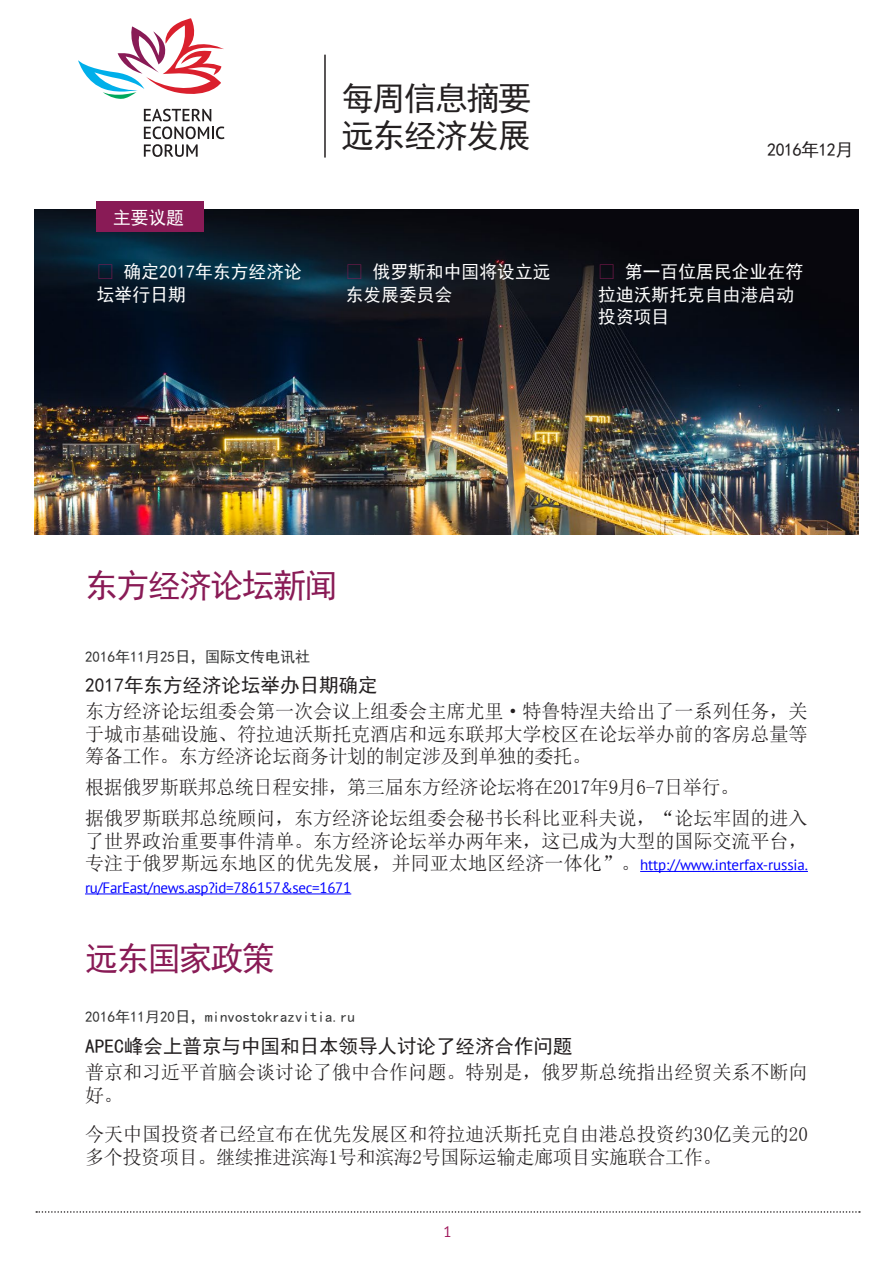
<style>
.page{position:relative;width:893px;height:1263px;background:#fff}
.page>*{position:absolute;margin:0;border:0;box-sizing:border-box;transform-origin:0 0}
.t1{font:33px "Sim Hei";letter-spacing:-.05em;color:#891b56}
.t2{font:33px/37.5px "Sim Hei";letter-spacing:-.05em;color:#231f20}
.t3{font:19.5px/22.5px "Sim Sun";letter-spacing:-.005em;color:#231f20}
.t4{font:19.5px "Sim Hei";color:#231f20}
.t5{font:18px/22.5px "Sim Hei";letter-spacing:.01em;color:#fff}
.t6{font:18px "Sim Hei";letter-spacing:-.03em;color:#231f20}
.t7{font:15px "Sim Hei";color:#333434}
.t8{font:15px "PT Sans";letter-spacing:-.02em;color:#00f}
.t9{font:15px "PT Sans";color:#9e1459}
.s1{color:#891b56}
.s2{font-family:"PT Sans";font-size:15px;color:#00f}
</style>
<div class="page">
<svg style="left:36px;top:1211px;width:824px;height:2px"></svg>
<img style="left:34px;top:209px;width:825px;height:326px">
<hr style="left:324px;top:55px;width:2px;height:103px;background:#231f20">
<hr style="left:640px;top:871px;width:168px;height:1px;background:#00f">
<hr style="left:85px;top:893px;width:266px;height:1px;background:#00f">
<svg style="left:78px;top:18px;width:146px;height:81px"></svg>
<svg style="left:144px;top:109px;width:80px;height:48px"></svg>
<div style="left:97px;top:201px;width:107px;height:31px;background:#891b56"></div>
<p class="t5" style="left:113px;top:206px;width:73px">主要议题</p>
<h1 class="t2" style="left:341px;top:80px;width:191px">每周信息摘要远东经济发展</h1>
<p class="t6" style="left:767px;top:141px;width:88px">2016年12月</p>
<p class="t5" style="left:97px;top:261px;width:207px"><span class="s1">•</span> 确定2017年东方经济论坛举行日期</p>
<p class="t5" style="left:346px;top:261px;width:206px"><span class="s1">•</span> 俄罗斯和中国将设立远东发展委员会</p>
<p class="t5" style="left:598px;top:261px;width:206px"><span class="s1">•</span> 第一百位居民企业在符拉迪沃斯托克自由港启动投资项目</p>
<h1 class="t1" style="left:85px;top:569px;width:254px">东方经济论坛新闻</h1>
<p class="t7" style="left:85px;top:649px;width:226px">2016年11月25日，国际文传电讯社</p>
<p class="t4" style="left:85px;top:675px;width:294px">2017年东方经济论坛举办日期确定</p>
<p class="t3" style="left:85px;top:700px;width:724px;text-align:justify">东方经济论坛组委会第一次会议上组委会主席尤里·特鲁特涅夫给出了一系列任务，关于城市基础设施、符拉迪沃斯托克酒店和远东联邦大学校区在论坛举办前的客房总量等筹备工作。东方经济论坛商务计划的制定涉及到单独的委托。</p>
<p class="t3" style="left:85px;top:772px;width:724px;line-height:31px">根据俄罗斯联邦总统日程安排，第三届东方经济论坛将在2017年9月6-7日举行。<br>据俄罗斯联邦总统顾问，东方经济论坛组委会秘书长科比亚科夫说，“论坛牢固的进入</p>
<p class="t3" style="left:85px;top:830px;width:724px">了世界政治重要事件清单。东方经济论坛举办两年来，这已成为大型的国际交流平台，专注于俄罗斯远东地区的优先发展，并同亚太地区经济一体化”。<span class="s2">http://www.interfax-russia.</span></p>
<p class="t8" style="left:85px;top:878px;width:268px">ru/FarEast/news.asp?id=786157&amp;sec=1671</p>
<h1 class="t1" style="left:85px;top:941px;width:191px">远东国家政策</h1>
<p class="t7" style="left:85px;top:1009px;width:271px">2016年11月20日，minvostokrazvitia.ru</p>
<p class="t4" style="left:85px;top:1036px;width:489px">APEC峰会上普京与中国和日本领导人讨论了经济合作问题</p>
<p class="t3" style="left:85px;top:1061px;width:724px">普京和习近平首脑会谈讨论了俄中合作问题。特别是，俄罗斯总统指出经贸关系不断向好。</p>
<p class="t3" style="left:85px;top:1123px;width:724px">今天中国投资者已经宣布在优先发展区和符拉迪沃斯托克自由港总投资约30亿美元的20多个投资项目。继续推进滨海1号和滨海2号国际运输走廊项目实施联合工作。</p>
<p class="t9" style="left:443px;top:1222px;width:10px">1</p>
</div>
